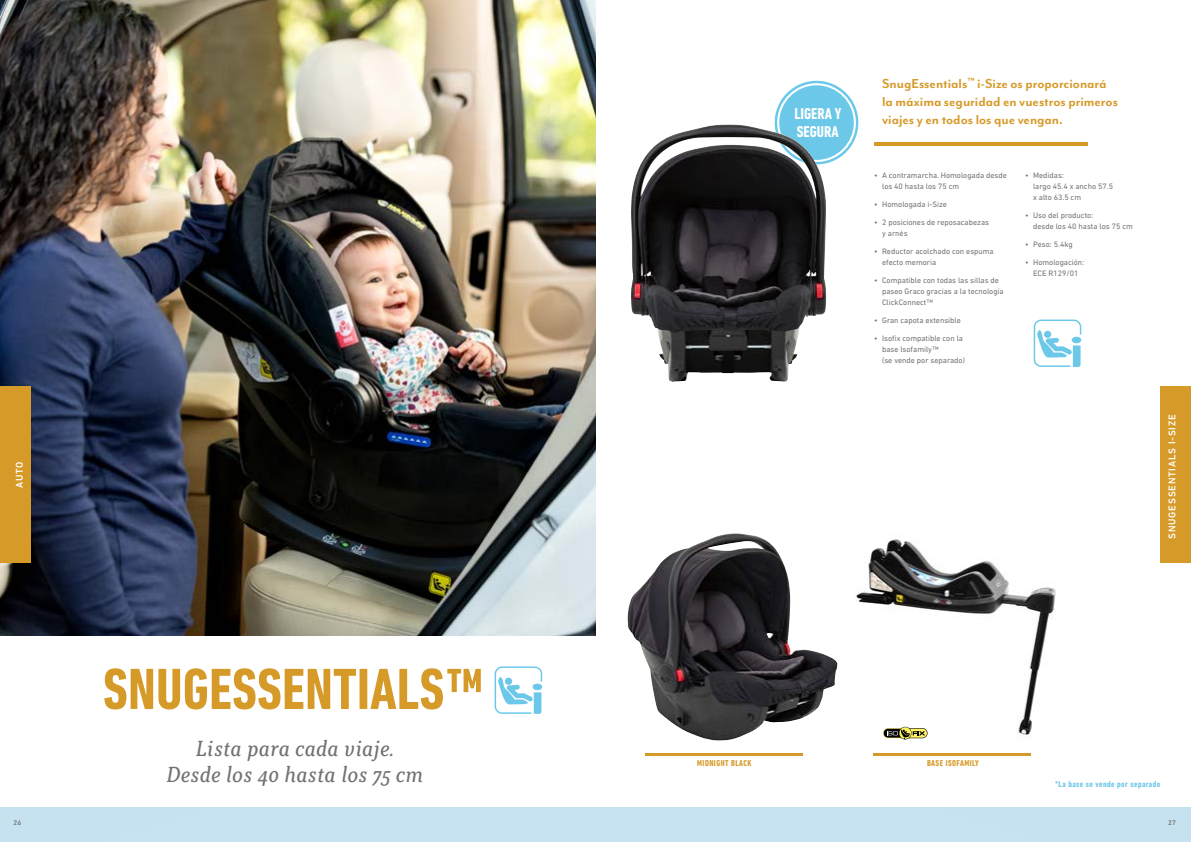
<style>
.page{position:relative;width:1191px;height:842px;background:#fff}
.page>*{position:absolute;margin:0;border:0;box-sizing:border-box;transform-origin:0 0}
.t1{font:700 condensed 59px "DIN Next LT Pro";color:#d69a28}
.t2{font:italic 22px/26.4px "Kopius";color:#717472;text-align:center}
.t3{font:700 condensed 16px/18px "DIN Next LT Pro";color:#fff}
.t4{font:700 15px/18px "Mr Eaves Mod OT";color:#d69a28}
.t5{font:500 10px "DIN Next LT Pro";letter-spacing:.08em;color:#fff}
.t6{font:700 condensed 8.7px "DIN Next LT Pro";letter-spacing:.05em;color:#d69a28}
.t7{font:700 condensed 8.7px "DIN Next LT Pro";letter-spacing:.05em;color:#6bc8e9}
.t8{font:8px/11px "DIN Next LT Pro";color:#717472}
.t9{font:500 7px "DIN Next LT Pro";color:#707271}
</style>
<div class="page">
<img style="left:0;top:0;width:595px;height:636px">
<div style="left:0;top:387px;width:30px;height:176px;background:#d69a28"></div>
<svg style="left:494px;top:666px;width:49px;height:48px"></svg>
<svg style="left:777px;top:83px;width:79px;height:79px"></svg>
<hr style="left:645px;top:753px;width:158px;height:3px;background:#d69a28">
<div style="left:1160px;top:387px;width:31px;height:176px;background:#d69a28"></div>
<hr style="left:874px;top:142px;width:213px;height:3px;background:#d69a28">
<img style="left:627px;top:533px;width:210px;height:207px">
<img style="left:856px;top:539px;width:200px;height:198px">
<hr style="left:873px;top:753px;width:158px;height:3px;background:#d69a28">
<svg style="left:883px;top:727px;width:44px;height:12px"></svg>
<svg style="left:1033px;top:319px;width:49px;height:48px"></svg>
<img style="left:631px;top:125px;width:195px;height:257px">
<p class="t5" style="left:13px;top:488px;width:28px;rotate:-90deg">AUTO</p>
<p class="t9" style="left:14px;top:818px;width:9px">26</p>
<h1 class="t1" style="left:103px;top:655px;width:382px">SNUGESSENTIALS™</h1>
<h2 class="t2" style="left:166px;top:735px;width:259px">Lista para cada viaje.<br>Desde los 40 hasta los 75 cm</h2>
<h3 class="t3" style="left:794px;top:104px;width:48px">LIGERA Y<br>SEGURA</h3>
<h3 class="t4" style="left:882px;top:74px;width:237px">SnugEssentials<sup>™</sup> i-Size os proporcionará la máxima seguridad en vuestros primeros viajes y en todos los que vengan.</h3>
<p class="t8" style="left:882px;top:170px;width:126px;text-indent:-8px">• A contramarcha. Homologada desde los 40 hasta los 75 cm</p>
<p class="t8" style="left:874px;top:199px;width:74px">• Homologada i-Size</p>
<p class="t8" style="left:882px;top:217px;width:108px;text-indent:-8px">• 2 posiciones de reposacabezas y arnés</p>
<p class="t8" style="left:882px;top:246px;width:113px;text-indent:-8px">• Reductor acolchado con espuma efecto memoria</p>
<p class="t8" style="left:882px;top:275px;width:123px;text-indent:-8px">• Compatible con todas las sillas de paseo Graco gracias a la tecnología<br>ClickConnect™</p>
<p class="t8" style="left:874px;top:315px;width:88px">• Gran capota extensible</p>
<p class="t8" style="left:882px;top:333px;width:84px;text-indent:-8px">• Isofix compatible con la base Isofamily™<br>(se vende por separado)</p>
<p class="t8" style="left:1033px;top:170px;width:81px;text-indent:-8px">• Medidas:<br>largo 45.4 x ancho 57.5 x alto 63.5 cm</p>
<p class="t8" style="left:1033px;top:210px;width:101px;text-indent:-8px">• Uso del producto:<br>desde los 40 hasta los 75 cm</p>
<p class="t8" style="left:1025px;top:239px;width:49px">• Peso: 5.4kg</p>
<p class="t8" style="left:1025px;top:257px;width:61px;text-align:center">• Homologación:<br>ECE R129/01</p>
<p class="t5" style="left:1166px;top:539px;width:126px;rotate:-90deg">SNUGESSENTIALS I-SIZE</p>
<p class="t6" style="left:697px;top:758px;width:56px">MIDNIGHT BLACK</p>
<p class="t6" style="left:927px;top:758px;width:53px">BASE ISOFAMILY</p>
<p class="t7" style="left:1055px;top:779px;width:107px">*La base se vende por separado</p>
<p class="t9" style="left:1168px;top:818px;width:9px">27</p>
</div>
